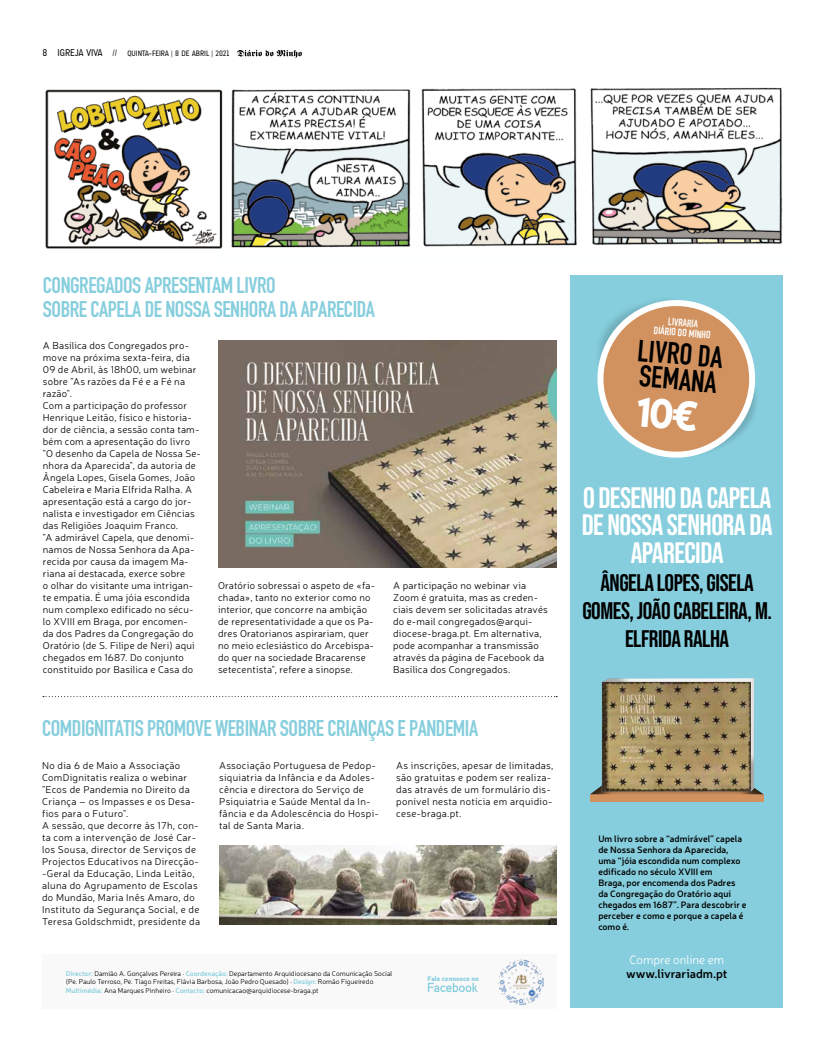
<style>
.page{position:relative;width:817px;height:1049px;background:#fff}
.page>*{position:absolute;margin:0;border:0;box-sizing:border-box;transform-origin:0 0}
.t1{font:30px/25px "Bern Sans CT";color:#000}
.t2{font:29.6px/27.2px "Bebas Neue";letter-spacing:-.02em;color:#fff;text-align:center}
.t3{font:24px/28px "Bebas Neue";letter-spacing:-.02em;color:#000;text-align:center}
.t4{font:22.4px/24px "Bern Sans CT";letter-spacing:-.02em;color:#86cedd}
.t5{font:600 12.2px "Neris";color:#000}
.t6{font:300 12.2px "Neris";color:#fff}
.t7{font:10.6px/10px "Bern Sans CT";color:#fff;text-align:center}
.t8{font:300 10px/12px "Neris";letter-spacing:.02em;color:#000}
.t9{font:600 9.2px/11px "Neris";color:#000}
.t10{font:8px "A Udimat";color:#000}
.t11{font:300 7px/8.4px "Neris";color:#000}
.t12{font:900 6.7px "Neris";color:#86cedd}
.s1{font-size:10px}
.s2{font-weight:600;color:#86cedd}
</style>
<div class="page">
<svg style="left:237px;top:50px;width:65px;height:8px"></svg>
<div style="left:570px;top:276px;width:212px;height:732px;background:#86cedd"></div>
<div style="left:43px;top:954px;width:513px;height:55px;background:#f9f9f9"></div>
<img style="left:45px;top:87px;width:738px;height:162px">
<img style="left:498px;top:959px;width:46px;height:46px">
<svg style="left:428px;top:983px;width:50px;height:9px"></svg>
<div style="left:590px;top:794px;width:138px;height:7px;background:#d1925f"></div>
<div style="left:613px;top:794px;width:150px;height:7px;background:#d1925f"></div>
<svg style="left:590px;top:786px;width:173px;height:8px"></svg>
<div style="left:602px;top:677px;width:153px;height:115px;background:#000;opacity:.3"></div>
<img style="left:601px;top:682px;width:149px;height:109px">
<svg style="left:43px;top:696px;width:514px;height:1px"></svg>
<img style="left:218px;top:341px;width:338px;height:226px">
<img style="left:219px;top:845px;width:337px;height:79px">
<svg style="left:597px;top:300px;width:159px;height:158px"></svg>
<p class="t10" style="left:43px;top:49px;width:188px"><span class="s1">8 IGREJA VIVA</span> // QUINTA-FEIRA | 8 DE ABRIL | 2021</p>
<h3 class="t4" style="left:43px;top:273px;width:333px">CONGREGADOS APRESENTAM LIVRO<br>SOBRE CAPELA DE NOSSA SENHORA DA APARECIDA</h3>
<p class="t8" style="left:43px;top:339px;width:160px">A Basílica dos Congregados pro&shy;move na próxima sexta-feira, dia<br>09 de Abril, às 18h00, um webinar sobre "As razões da Fé e a Fé na razão".<br>Com a participação do professor<br>Henrique Leitão, físico e historia&shy;dor de ciência, a sessão conta tam&shy;bém com a apresentação do livro "O desenho da Capela de Nossa Se&shy;nhora da Aparecida", da autoria de<br>Ângela Lopes, Gisela Gomes, João<br>Cabeleira e Maria Elfrida Ralha. A apresentação está a cargo do jor&shy;nalista e investigador em Ciências das Religiões Joaquim Franco.<br>"A admirável Capela, que denomi&shy;namos de Nossa Senhora da Apa&shy;recida por causa da imagem Ma&shy;riana aí destacada, exerce sobre<br>o olhar do visitante uma intrigan&shy;te empatia. É uma jóia escondida num complexo edificado no sécu&shy;lo XVIII em Braga, por encomen&shy;da dos Padres da Congregação do<br>Oratório (de S. Filipe de Neri) aqui chegados em 1687. Do conjunto constituído por Basílica e Casa do</p>
<p class="t8" style="left:218px;top:579px;width:158px">Oratório sobressai o aspeto de «fa&shy;chada», tanto no exterior como no interior, que concorre na ambição de representatividade a que os Pa&shy;dres Oratorianos aspirariam, quer no meio eclesiástico do Arcebispa&shy;do quer na sociedade Bracarense setecentista", refere a sinopse.</p>
<p class="t8" style="left:393px;top:579px;width:156px">A participação no webinar via<br>Zoom é gratuita, mas as creden&shy;ciais devem ser solicitadas através do e-mail congregados@arqui&shy;diocese-braga.pt. Em alternativa, pode acompanhar a transmissão através da página de Facebook da<br>Basílica dos Congregados.</p>
<h3 class="t4" style="left:42px;top:716px;width:437px">COMDIGNITATIS PROMOVE WEBINAR SOBRE CRIANÇAS E PANDEMIA</h3>
<p class="t8" style="left:42px;top:759px;width:159px">No dia 6 de Maio a Associação<br>ComDignitatis realiza o webinar "Ecos de Pandemia no Direito da<br>Criança – os Impasses e os Desa&shy;fios para o Futuro".<br>A sessão, que decorre às 17h, con&shy;ta com a intervenção de José Car&shy;los Sousa, director de Serviços de<br>Projectos Educativos na Direcção--Geral da Educação, Linda Leitão, aluna do Agrupamento de Escolas do Mundão, Maria Inês Amaro, do<br>Instituto da Segurança Social, e de<br>Teresa Goldschmidt, presidente da</p>
<p class="t8" style="left:219px;top:759px;width:161px">Associação Portuguesa de Pedop&shy;siquiatria da Infância e da Adoles&shy;cência e directora do Serviço de<br>Psiquiatria e Saúde Mental da In&shy;fância e da Adolescência do Hospi&shy;tal de Santa Maria.</p>
<p class="t8" style="left:396px;top:759px;width:159px">As inscrições, apesar de limitadas, são gratuitas e podem ser realiza&shy;das através de um formulário dis&shy;ponível nesta notícia em arquidio&shy;cese-braga.pt.</p>
<p class="t11" style="left:66px;top:969px;width:328px"><span class="s2">Director:</span> Damião A. Gonçalves Pereira · <span class="s2">Coordenação:</span> Departamento Arquidiocesano da Comunicação Social (Pe. Paulo Terroso, Pe. Tiago Freitas, Flávia Barbosa, João Pedro Quesado) · <span class="s2">Design:</span> Romão Figueiredo<br><span class="s2">Multimédia:</span> Ana Marques Pinheiro · <span class="s2">Contacto:</span> comunicacao@arquidiocese-braga.pt</p>
<p class="t12" style="left:427px;top:974px;width:53px">Fale connosco no</p>
<p class="t7" style="left:655px;top:315px;width:58px;rotate:5deg">LIVRARIA<br>DIÁRIO DO MINHO</p>
<h1 class="t1" style="left:638px;top:338px;width:87px;rotate:5deg">LIVRO DA<br>SEMANA</h1>
<h2 class="t2" style="left:581px;top:484px;width:192px">O DESENHO DA CAPELA<br>DE NOSSA SENHORA DA<br>APARECIDA</h2>
<h3 class="t3" style="left:582px;top:568px;width:191px">ÂNGELA LOPES, GISELA<br>GOMES, JOÃO CABELEIRA, M.<br>ELFRIDA RALHA</h3>
<p class="t9" style="left:598px;top:833px;width:150px">Um livro sobre a “admirável” capela de Nossa Senhora da Aparecida, uma “jóia escondida num complexo edificado no século XVIII em<br>Braga, por encomenda dos Padres da Congregação do Oratório aqui chegados em 1687”. Para descobrir e perceber e como e porque a capela é como é.</p>
<p class="t6" style="left:629px;top:951px;width:96px">Compre online em</p>
<p class="t5" style="left:626px;top:965px;width:103px">www.livrariadm.pt</p>
</div>
